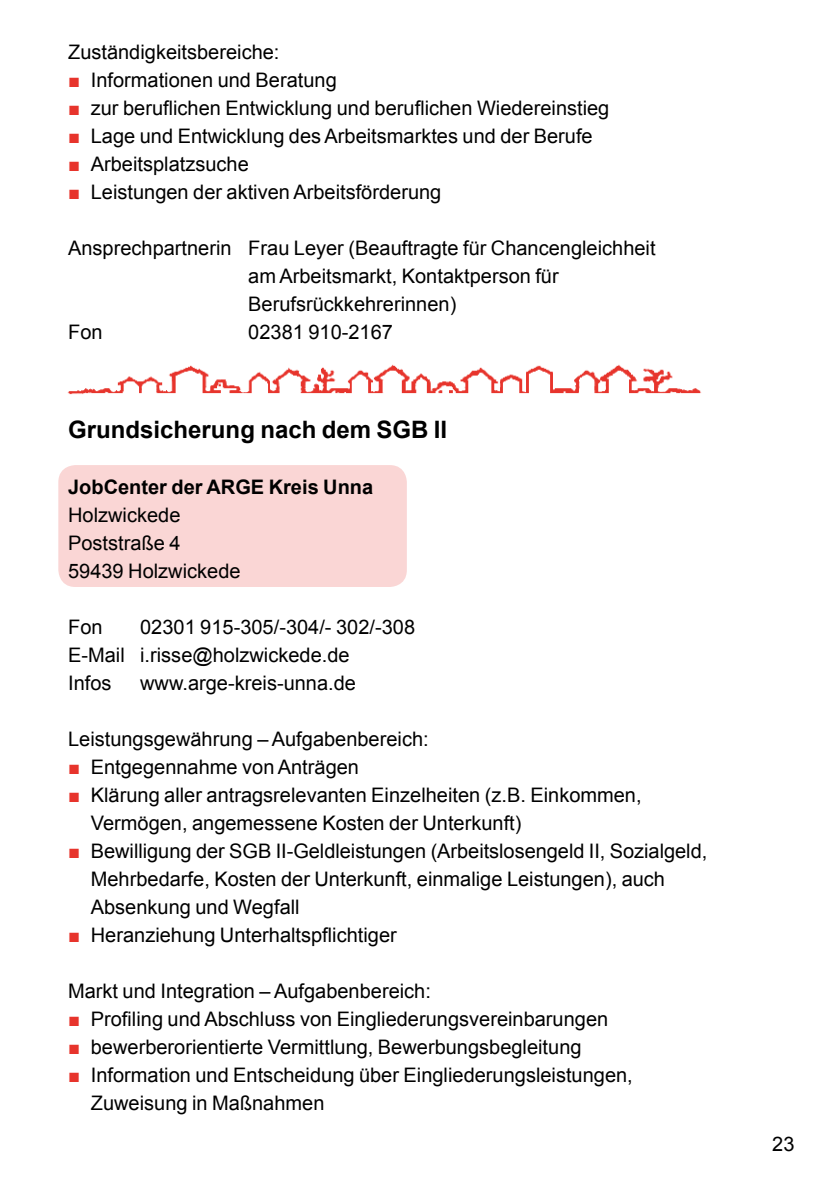
<style>
.page{position:relative;width:840px;height:1191px;background:#fff}
.page>*{position:absolute;margin:0;border:0;box-sizing:border-box;transform-origin:0 0}
.t1{font:700 24px "Arial";color:#000}
.t2{font:20px/28px "Arial";color:#000}
.t3{font:700 20px "Arial";color:#000}
.s1{color:#e7342c}
</style>
<div class="page">
<div style="left:58px;top:465px;width:348px;height:122px;background:#fad6d5;border-radius:17px"></div>
<img style="left:67px;top:364px;width:635px;height:31px">
<p class="t2" style="left:68px;top:39px;width:213px">Zuständigkeitsbereiche:</p>
<p class="t2" style="left:68px;top:67px;width:270px"><span class="s1">■</span> Informationen und Beratung</p>
<p class="t2" style="left:68px;top:95px;width:542px"><span class="s1">■</span> zur beruflichen Entwicklung und beruflichen Wiedereinstieg</p>
<p class="t2" style="left:68px;top:123px;width:526px"><span class="s1">■</span> Lage und Entwicklung des Arbeitsmarktes und der Berufe</p>
<p class="t2" style="left:68px;top:151px;width:182px"><span class="s1">■</span> Arbeitsplatzsuche</p>
<p class="t2" style="left:68px;top:179px;width:374px"><span class="s1">■</span> Leistungen der aktiven Arbeitsförderung</p>
<p class="t2" style="left:68px;top:235px;width:588px">Ansprechpartnerin Frau Leyer (Beauftragte für Chancengleichheit</p>
<p class="t2" style="left:248px;top:263px;width:312px">am Arbeitsmarkt, Kontaktperson für</p>
<p class="t2" style="left:248px;top:291px;width:209px">Berufsrückkehrerinnen)</p>
<p class="t2" style="left:68px;top:319px;width:36px">Fon</p>
<p class="t2" style="left:248px;top:319px;width:146px">02381 910-2167</p>
<p class="t1" style="left:68px;top:413px;width:380px">Grundsicherung nach dem SGB II</p>
<p class="t3" style="left:68px;top:473px;width:306px">JobCenter der ARGE Kreis Unna</p>
<p class="t2" style="left:68px;top:501px;width:174px">Holzwickede<br>Poststraße 4<br>59439 Holzwickede</p>
<p class="t2" style="left:68px;top:613px;width:348px;text-indent:72px">02301 915-305/-304/- 302/-308<br>E-Mail i.risse@holzwickede.de<br>Infos</p>
<p class="t2" style="left:68px;top:613px;width:36px">Fon</p>
<p class="t2" style="left:140px;top:669px;width:217px">www.arge-kreis-unna.de</p>
<p class="t2" style="left:68px;top:725px;width:362px">Leistungsgewährung – Aufgabenbereich:</p>
<p class="t2" style="left:68px;top:753px;width:292px"><span class="s1">■</span> Entgegennahme von Anträgen</p>
<p class="t2" style="left:91px;top:781px;width:552px;text-indent:-23px"><span class="s1">■</span> Klärung aller antragsrelevanten Einzelheiten (z.B. Einkommen,<br>Vermögen, angemessene Kosten der Unterkunft)</p>
<p class="t2" style="left:91px;top:837px;width:617px;text-indent:-23px"><span class="s1">■</span> Bewilligung der SGB II-Geldleistungen (Arbeitslosengeld II, Sozialgeld,<br>Mehrbedarfe, Kosten der Unterkunft, einmalige Leistungen), auch<br>Absenkung und Wegfall</p>
<p class="t2" style="left:68px;top:921px;width:330px"><span class="s1">■</span> Heranziehung Unterhaltspflichtiger</p>
<p class="t2" style="left:68px;top:977px;width:364px">Markt und Integration – Aufgabenbereich:</p>
<p class="t2" style="left:68px;top:1005px;width:541px"><span class="s1">■</span> Profiling und Abschluss von Eingliederungsvereinbarungen</p>
<p class="t2" style="left:68px;top:1033px;width:514px"><span class="s1">■</span> bewerberorientierte Vermittlung, Bewerbungsbegleitung</p>
<p class="t2" style="left:91px;top:1061px;width:543px;text-indent:-23px"><span class="s1">■</span> Information und Entscheidung über Eingliederungsleistungen,<br>Zuweisung in Maßnahmen</p>
<p class="t2" style="left:771px;top:1130px;width:24px">23</p>
</div>
